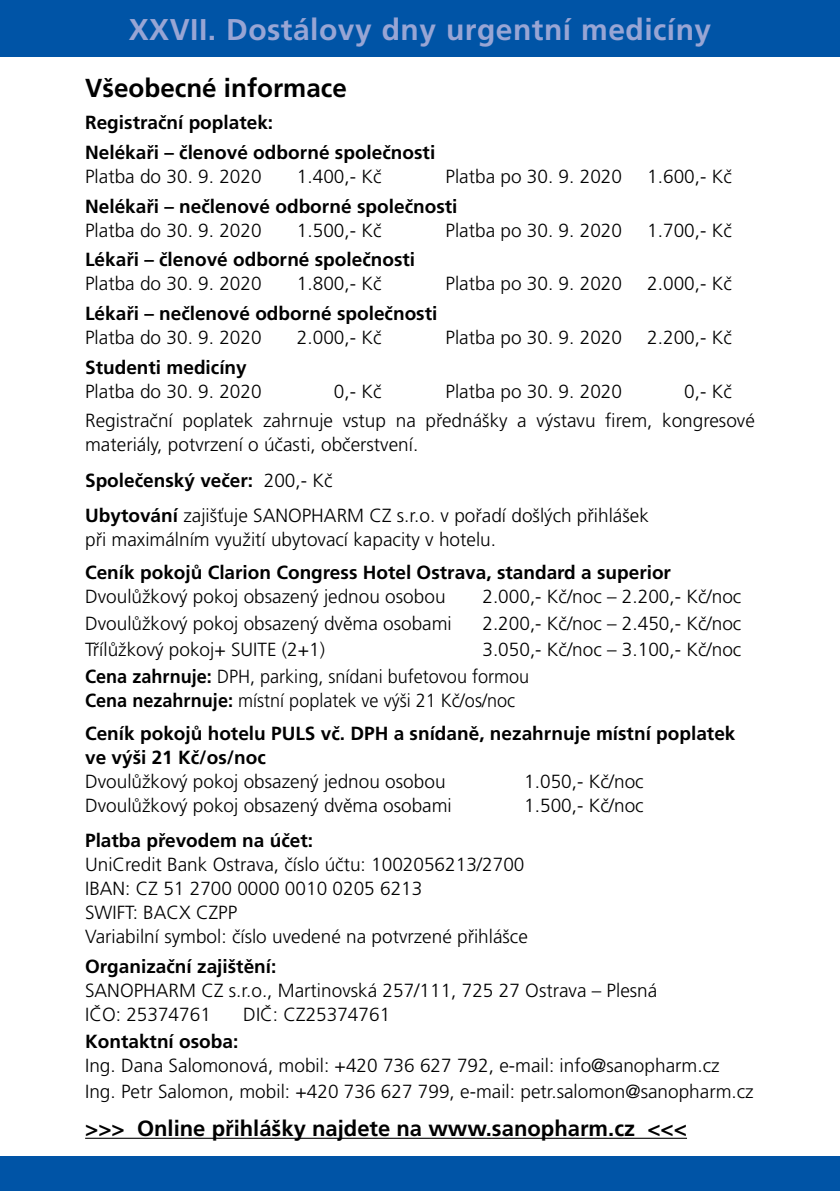
<style>
.page{position:relative;width:840px;height:1191px;background:#fff}
.page>*{position:absolute;margin:0;border:0;box-sizing:border-box;transform-origin:0 0}
.t1{font:700 30px "Frutiger CE";letter-spacing:.015em;color:#98a5d4}
.t2{font:700 26px "Frutiger CE";color:#000}
.t3{font:700 22px "Frutiger CE";color:#000}
.t4{font:300 19px/24px "Frutiger CE";color:#000}
.t5{font:700 19px/29.6px "Frutiger CE";color:#000}
.t6{font:700 19px/32.6px "Frutiger CE";color:#000;scale:.95 1}
.s1{font-weight:700}
.s2{font-weight:300}
</style>
<div class="page">
<div style="left:0;top:0;width:839px;height:57px;background:#0054a6"></div>
<hr style="left:85px;top:1137px;width:601px;height:1px;background:#000">
<div style="left:0;top:1157px;width:839px;height:34px;background:#0054a6"></div>
<h1 class="t1" style="left:129px;top:13px;width:583px">XXVII. Dostálovy dny urgentní medicíny</h1>
<h2 class="t2" style="left:85px;top:73px;width:263px">Všeobecné informace</h2>
<p class="t5" style="left:85px;top:108px;width:351px">Registrační poplatek:<br>Nelékaři – členové odborné společnosti</p>
<p class="t4" style="left:85px;top:164px;width:178px">Platba do 30. 9. 2020</p>
<p class="t4" style="left:297px;top:164px;width:86px">1.400,- Kč</p>
<p class="t4" style="left:445px;top:164px;width:178px">Platba po 30. 9. 2020</p>
<p class="t4" style="left:647px;top:164px;width:86px">1.600,- Kč</p>
<p class="t5" style="left:85px;top:191px;width:373px">Nelékaři – nečlenové odborné společnosti</p>
<p class="t4" style="left:85px;top:218px;width:178px">Platba do 30. 9. 2020</p>
<p class="t4" style="left:297px;top:218px;width:86px">1.500,- Kč</p>
<p class="t4" style="left:445px;top:218px;width:178px">Platba po 30. 9. 2020</p>
<p class="t4" style="left:647px;top:218px;width:86px">1.700,- Kč</p>
<p class="t5" style="left:85px;top:245px;width:331px">Lékaři – členové odborné společnosti</p>
<p class="t4" style="left:85px;top:272px;width:178px">Platba do 30. 9. 2020</p>
<p class="t4" style="left:297px;top:272px;width:86px">1.800,- Kč</p>
<p class="t4" style="left:445px;top:272px;width:178px">Platba po 30. 9. 2020</p>
<p class="t4" style="left:647px;top:272px;width:86px">2.000,- Kč</p>
<p class="t5" style="left:85px;top:299px;width:353px">Lékaři – nečlenové odborné společnosti</p>
<p class="t4" style="left:85px;top:325px;width:178px">Platba do 30. 9. 2020</p>
<p class="t4" style="left:297px;top:325px;width:86px">2.000,- Kč</p>
<p class="t4" style="left:445px;top:325px;width:178px">Platba po 30. 9. 2020</p>
<p class="t4" style="left:647px;top:325px;width:86px">2.200,- Kč</p>
<p class="t5" style="left:85px;top:352px;width:163px">Studenti medicíny</p>
<p class="t4" style="left:85px;top:379px;width:178px">Platba do 30. 9. 2020</p>
<p class="t4" style="left:334px;top:379px;width:49px">0,- Kč</p>
<p class="t4" style="left:445px;top:379px;width:178px">Platba po 30. 9. 2020</p>
<p class="t4" style="left:85px;top:376px;width:670px;line-height:29.6px;text-indent:599px">0,- Kč<br>Registrační poplatek zahrnuje vstup na přednášky a výstavu firem, kongresové</p>
<p class="t4" style="left:85px;top:427px;width:565px;line-height:35.4px">materiály, potvrzení o účasti, občerstvení.<br><span class="s1">Společenský večer:</span> 200,- Kč<br><span class="s1">Ubytování</span> zajišťuje SANOPHARM CZ s.r.o. v pořadí došlých přihlášek</p>
<p class="t4" style="left:85px;top:527px;width:412px">při maximálním využití ubytovací kapacity v hotelu.</p>
<p class="t5" style="left:85px;top:557px;width:587px">Ceník pokojů Clarion Congress Hotel Ostrava, standard a superior</p>
<p class="t4" style="left:85px;top:584px;width:362px">Dvoulůžkový pokoj obsazený jednou osobou</p>
<p class="t4" style="left:482px;top:584px;width:260px">2.000,- Kč/noc – 2.200,- Kč/noc</p>
<p class="t4" style="left:85px;top:611px;width:368px">Dvoulůžkový pokoj obsazený dvěma osobami</p>
<p class="t4" style="left:482px;top:611px;width:260px">2.200,- Kč/noc – 2.450,- Kč/noc</p>
<p class="t4" style="left:85px;top:637px;width:241px">Třílůžkový pokoj+ SUITE (2+1)</p>
<p class="t4" style="left:85px;top:636px;width:657px;line-height:26.8px;text-indent:397px">3.050,- Kč/noc – 3.100,- Kč/noc<br><span class="s1">Cena zahrnuje:</span> DPH, parking, snídani bufetovou formou</p>
<p class="t6" style="left:85px;top:684px;width:685px">Cena nezahrnuje: <span class="s2">místní poplatek ve výši 21 Kč/os/noc<br></span>Ceník pokojů hotelu PULS vč. DPH a snídaně, nezahrnuje místní poplatek</p>
<p class="t5" style="left:85px;top:742px;width:182px">ve výši 21 Kč/os/noc</p>
<p class="t4" style="left:85px;top:769px;width:362px">Dvoulůžkový pokoj obsazený jednou osobou</p>
<p class="t4" style="left:524px;top:769px;width:121px">1.050,- Kč/noc</p>
<p class="t4" style="left:85px;top:793px;width:368px">Dvoulůžkový pokoj obsazený dvěma osobami</p>
<p class="t4" style="left:524px;top:793px;width:121px">1.500,- Kč/noc</p>
<p class="t5" style="left:85px;top:825px;width:229px">Platba převodem na účet:</p>
<p class="t4" style="left:85px;top:852px;width:444px">UniCredit Bank Ostrava, číslo účtu: 1002056213/2700<br>IBAN: CZ 51 2700 0000 0010 0205 6213<br>SWIFT: BACX CZPP<br>Variabilní symbol: číslo uvedené na potvrzené přihlášce</p>
<p class="t5" style="left:85px;top:951px;width:193px">Organizační zajištění:</p>
<p class="t4" style="left:85px;top:978px;width:573px">SANOPHARM CZ s.r.o., Martinovská 257/111, 725 27 Ostrava – Plesná<br>IČO: 25374761</p>
<p class="t4" style="left:243px;top:1002px;width:148px">DIČ: CZ25374761</p>
<p class="t5" style="left:85px;top:1026px;width:155px">Kontaktní osoba:</p>
<p class="t4" style="left:85px;top:1052px;width:669px;line-height:26px">Ing. Dana Salomonová, mobil: +420 736 627 792, e-mail: info@sanopharm.cz<br>Ing. Petr Salomon, mobil: +420 736 627 799, e-mail: petr.salomon@sanopharm.cz</p>
<p class="t3" style="left:85px;top:1115px;width:603px">&gt;&gt;&gt; Online přihlášky najdete na www.sanopharm.cz &lt;&lt;&lt;</p>
</div>
